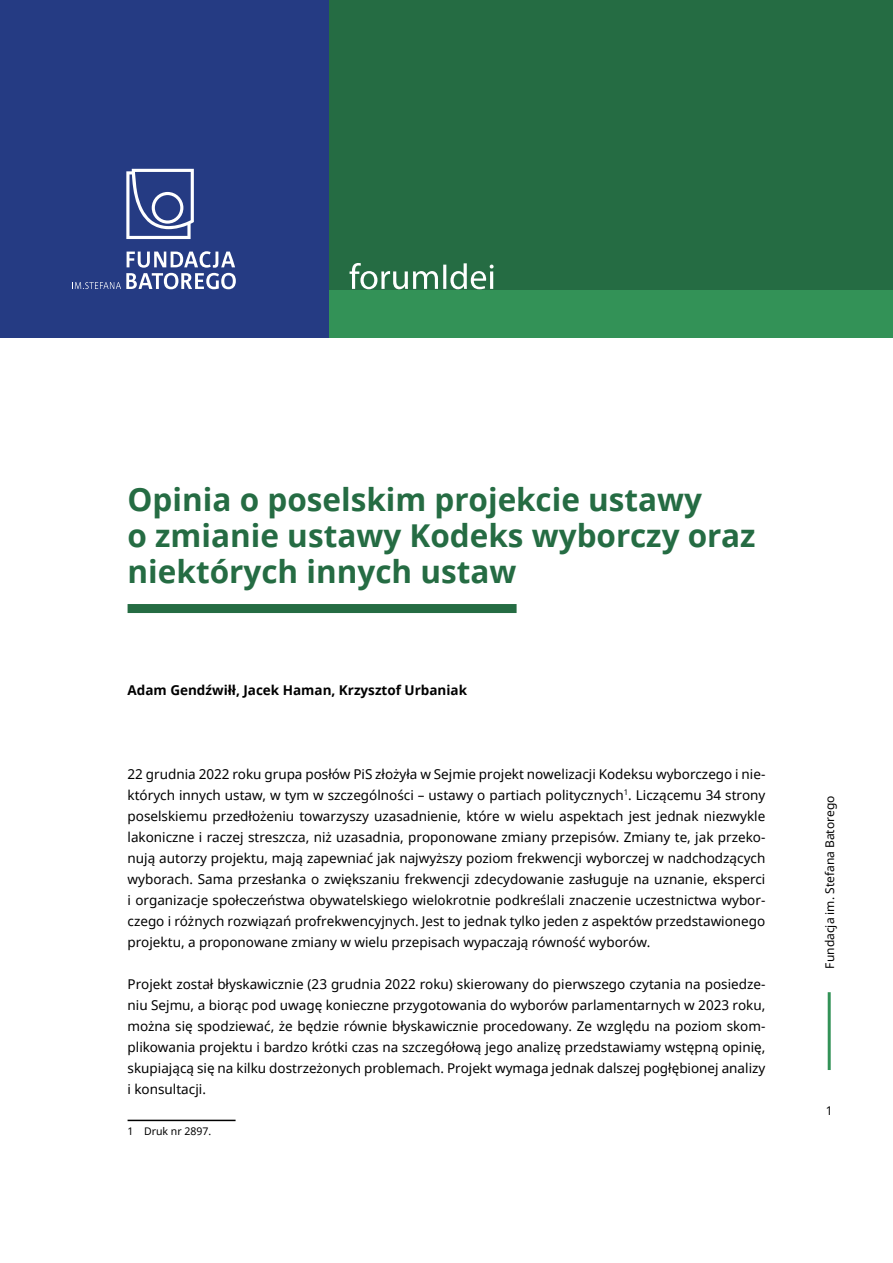
<style>
.page{position:relative;width:893px;height:1263px;background:#fff}
.page>*{position:absolute;margin:0;border:0;box-sizing:border-box;transform-origin:0 0}
.t1{font:700 31.5px/36px "Noto Sans";color:#256c43}
.t2{font:13.5px/21px "Noto Sans";color:#000;text-align:justify}
.t3{font:700 13.5px "Noto Sans";color:#000}
.t4{font:12px "Noto Sans";color:#000}
.t5{font:10.5px "Noto Sans";color:#000}
</style>
<div class="page">
<hr style="left:828px;top:992px;width:3px;height:78px;background:#339257">
<div style="left:0;top:195px;width:893px;height:143px;background:#339257"></div>
<div style="left:0;top:0;width:893px;height:289px;background:#256c43"></div>
<div style="left:0;top:0;width:328px;height:338px;background:#253b83"></div>
<svg style="left:72px;top:251px;width:164px;height:38px"></svg>
<svg style="left:126px;top:169px;width:68px;height:70px"></svg>
<svg style="left:350px;top:263px;width:144px;height:26px"></svg>
<div style="left:128px;top:604px;width:389px;height:9px;background:#256c43"></div>
<hr style="left:128px;top:1120px;width:108px;height:1px;background:#000">
<h1 class="t1" style="left:128px;top:481px;width:630px">Opinia o poselskim projekcie ustawy<br>o zmianie ustawy Kodeks wyborczy oraz niektórych innych ustaw</h1>
<p class="t3" style="left:128px;top:680px;width:341px">Adam Gendźwiłł, Jacek Haman, Krzysztof Urbaniak</p>
<p class="t2" style="left:128px;top:763px;width:639px">22 grudnia 2022 roku grupa posłów PiS złożyła w Sejmie projekt nowelizacji Kodeksu wyborczego i nie&shy;których innych ustaw, w tym w szczególności – ustawy o partiach politycznych<sup>1</sup>. Liczącemu 34 strony poselskiemu przedłożeniu towarzyszy uzasadnienie, które w wielu aspektach jest jednak niezwykle lakoniczne i raczej streszcza, niż uzasadnia, proponowane zmiany przepisów. Zmiany te, jak przeko&shy;nują autorzy projektu, mają zapewniać jak najwyższy poziom frekwencji wyborczej w nadchodzących wyborach. Sama przesłanka o zwiększaniu frekwencji zdecydowanie zasługuje na uznanie, eksperci i organizacje społeczeństwa obywatelskiego wielokrotnie podkreślali znaczenie uczestnictwa wybor&shy;czego i różnych rozwiązań profrekwencyjnych. Jest to jednak tylko jeden z aspektów przedstawionego projektu, a proponowane zmiany w wielu przepisach wypaczają równość wyborów.</p>
<p class="t2" style="left:128px;top:973px;width:639px">Projekt został błyskawicznie (23 grudnia 2022 roku) skierowany do pierwszego czytania na posiedze&shy;niu Sejmu, a biorąc pod uwagę konieczne przygotowania do wyborów parlamentarnych w 2023 roku, można się spodziewać, że będzie równie błyskawicznie procedowany. Ze względu na poziom skom&shy;plikowania projektu i bardzo krótki czas na szczegółową jego analizę przedstawiamy wstępną opinię, skupiającą się na kilku dostrzeżonych problemach. Projekt wymaga jednak dalszej pogłębionej analizy i konsultacji.</p>
<p class="t5" style="left:128px;top:1124px;width:85px">1 Druk nr 2897.</p>
<p class="t4" style="left:821px;top:968px;width:174px;rotate:-90deg">Fundacja im. Stefana Batorego</p>
<p class="t4" style="left:826px;top:1102px;width:8px">1</p>
</div>
